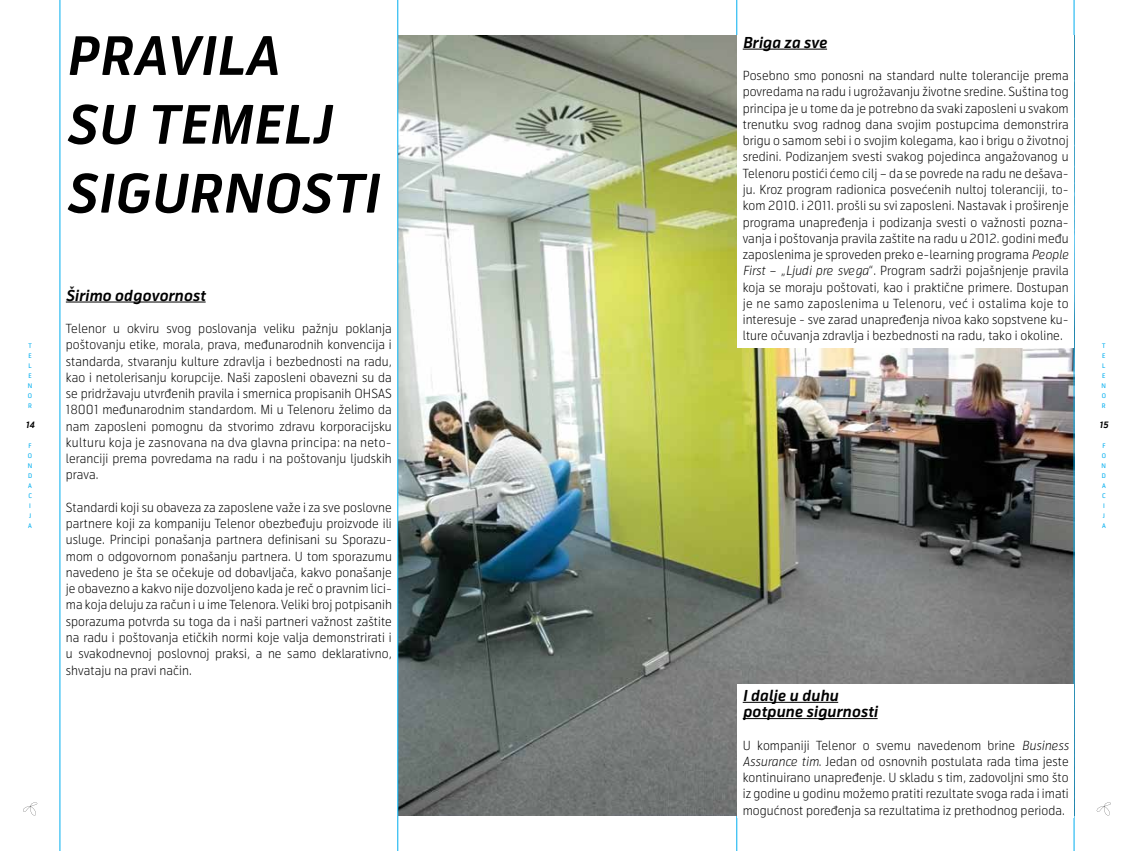
<style>
.page{position:relative;width:1134px;height:851px;background:#fff}
.page>*{position:absolute;margin:0;border:0;box-sizing:border-box;transform-origin:0 0}
.t1{font:italic 700 52.5px/68.8px "Telenor";letter-spacing:.025em;color:#000}
.t2{font:italic 700 15px/16.2px "Telenor";letter-spacing:.005em;color:#000}
.t3{font:300 12.5px/16.2px "Telenor";letter-spacing:.005em;color:#000;text-align:justify}
.t4{font:italic 700 8.75px "Telenor";color:#000}
.t5{font:6.25px/10px "Telenor";color:#00aeef;text-align:justify}
.s1{font-style:italic}
</style>
<div class="page">
<hr style="left:736px;top:0;width:1px;height:850px;background:#00aeef">
<img style="left:398px;top:35px;width:676px;height:780px">
<hr style="left:60px;top:0;width:1px;height:850px;background:#00aeef">
<hr style="left:397px;top:0;width:1px;height:850px;background:#00aeef">
<hr style="left:1074px;top:0;width:1px;height:850px;background:#00aeef">
<hr style="left:66px;top:301px;width:140px;height:1px;background:#000">
<svg style="left:23px;top:802px;width:14px;height:13px"></svg>
<svg style="left:1096px;top:802px;width:15px;height:13px"></svg>
<div style="left:737px;top:35px;width:337px;height:312px;background:#fff"></div>
<hr style="left:743px;top:49px;width:84px;height:1px;background:#000">
<div style="left:737px;top:684px;width:337px;height:133px;background:#fff"></div>
<hr style="left:743px;top:701px;width:95px;height:1px;background:#000">
<hr style="left:743px;top:718px;width:135px;height:1px;background:#000">
<h1 class="t1" style="left:66px;top:24px;width:314px">PRAVILA<br>SU TEMELJ<br>SIGURNOSTI</h1>
<p class="t2" style="left:743px;top:35px;width:86px">Briga za sve</p>
<p class="t3" style="left:743px;top:68px;width:328px">Posebno smo ponosni na standard nulte tolerancije prema povredama na radu i ugrožavanju životne sredine. Suština tog principa je u tome da je potrebno da svaki zaposleni u svakom trenutku svog radnog dana svojim postupcima demonstrira brigu o samom sebi i o svojim kolegama, kao i brigu o životnoj sredini. Podizanjem svesti svakog pojedinca angažovanog u Telenoru postići ćemo cilj – da se povrede na radu ne dešava&shy;ju. Kroz program radionica posvećenih nultoj toleranciji, to&shy;kom 2010. i 2011. prošli su svi zaposleni. Nastavak i proširenje programa unapređenja i podizanja svesti o važnosti pozna&shy;vanja i poštovanja pravila zaštite na radu u 2012. godini među zaposlenima je sproveden preko e-learning programa <span class="s1">People First</span> – „<span class="s1">Ljudi pre svega</span>“. Program sadrži pojašnjenje pravila koja se moraju poštovati, kao i praktične primere. Dostupan je ne samo zaposlenima u Telenoru, već i ostalima koje to interesuje - sve zarad unapređenja nivoa kako sopstvene ku&shy;lture očuvanja zdravlja i bezbednosti na radu, tako i okoline.</p>
<p class="t2" style="left:66px;top:287px;width:141px">Širimo odgovornost</p>
<p class="t3" style="left:66px;top:320px;width:328px">Telenor u okviru svog poslovanja veliku pažnju poklanja poštovanju etike, morala, prava, međunarodnih konvencija i standarda, stvaranju kulture zdravlja i bezbednosti na radu, kao i netolerisanju korupcije. Naši zaposleni obavezni su da se pridržavaju utvrđenih pravila i smernica propisanih OHSAS 18001 međunarodnim standardom. Mi u Telenoru želimo da nam zaposleni pomognu da stvorimo zdravu korporacijsku kulturu koja je zasnovana na dva glavna principa: na neto&shy;leranciji prema povredama na radu i na poštovanju ljudskih prava.</p>
<p class="t3" style="left:66px;top:499px;width:328px">Standardi koji su obaveza za zaposlene važe i za sve poslovne partnere koji za kompaniju Telenor obezbeđuju proizvode ili usluge. Principi ponašanja partnera definisani su Sporazu&shy;mom o odgovornom ponašanju partnera. U tom sporazumu navedeno je šta se očekuje od dobavljača, kakvo ponašanje je obavezno a kakvo nije dozvoljeno kada je reč o pravnim lici&shy;ma koja deluju za račun i u ime Telenora. Veliki broj potpisanih sporazuma potvrda su toga da i naši partneri važnost zaštite na radu i poštovanja etičkih normi koje valja demonstrirati i u svakodnevnoj poslovnoj praksi, a ne samo deklarativno, shvataju na pravi način.</p>
<p class="t5" style="left:28px;top:341px;width:6px">T E L E N O R</p>
<p class="t5" style="left:28px;top:440px;width:6px;text-align:left">F<br>O<br>N<br>D<br>A<br>C<br>I<br>J<br>A</p>
<p class="t5" style="left:1102px;top:341px;width:6px">T E L E N O R</p>
<p class="t5" style="left:1102px;top:440px;width:6px;text-align:left">F<br>O<br>N<br>D<br>A<br>C<br>I<br>J<br>A</p>
<p class="t4" style="left:25px;top:419px;width:11px">14</p>
<p class="t4" style="left:1099px;top:419px;width:11px">15</p>
<p class="t2" style="left:743px;top:687px;width:136px">I dalje u duhu potpune sigurnosti</p>
<p class="t3" style="left:743px;top:737px;width:328px">U kompaniji Telenor o svemu navedenom brine <span class="s1">Business Assurance tim</span>. Jedan od osnovnih postulata rada tima jeste kontinuirano unapređenje. U skladu s tim, zadovoljni smo što iz godine u godinu možemo pratiti rezultate svoga rada i imati mogućnost poređenja sa rezultatima iz prethodnog perioda.</p>
</div>
